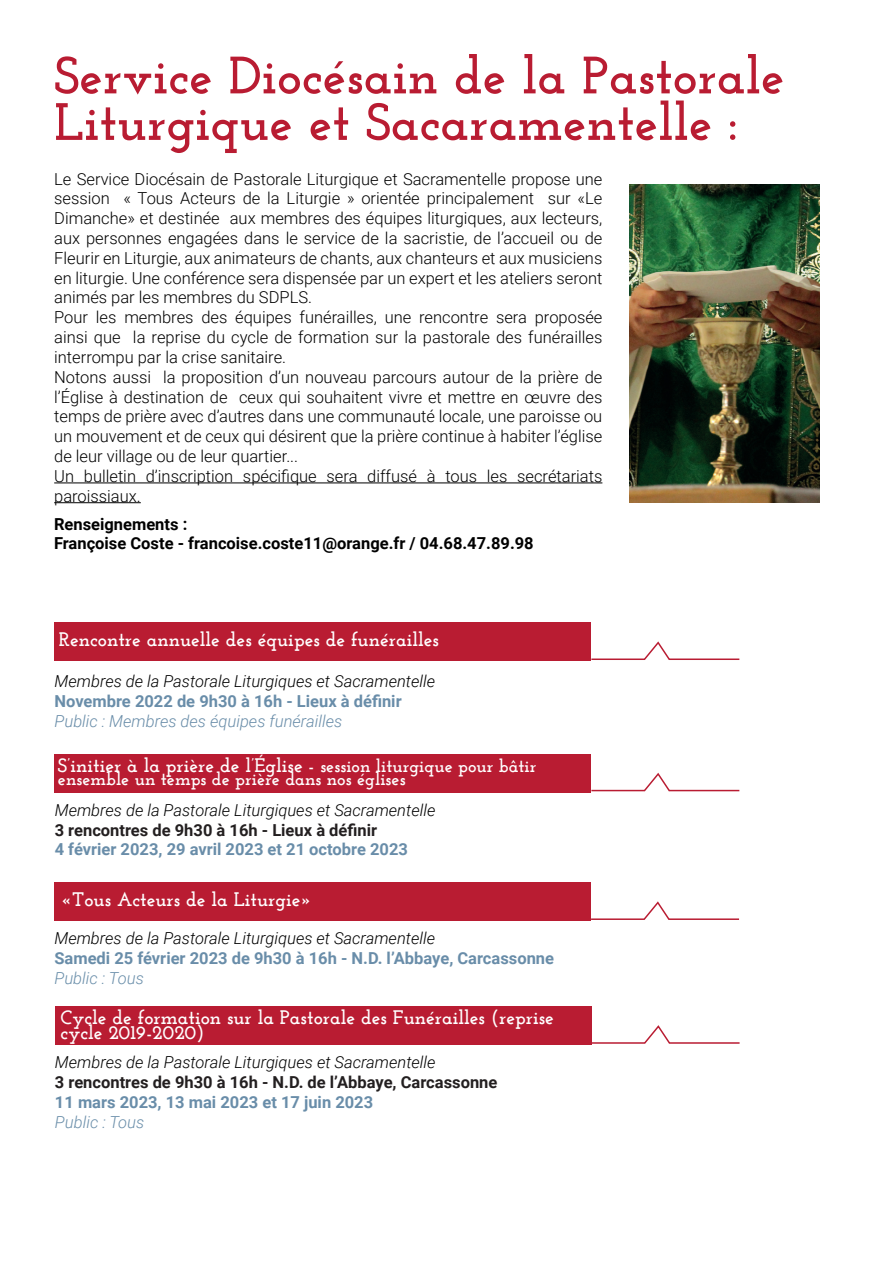
<style>
.page{position:relative;width:893px;height:1263px;background:#fff}
.page>*{position:absolute;margin:0;border:0;box-sizing:border-box;transform-origin:0 0}
.t1{font:700 52.5px/46.5px "Josefin Slab";color:#b91c32}
.t2{font:700 19.5px/15px "Josefin Slab";color:#fff}
.t3{font:700 18px "Josefin Slab";color:#fff}
.t4{font:300 16.5px/19.8px "Roboto";color:#000}
.t5{font:italic 300 16.5px "Roboto";color:#000}
.t6{font:700 16.5px "Roboto";color:#698da9}
.t7{font:700 16.5px "Roboto";color:#231f20}
.t8{font:700 16.5px/19.8px "Roboto";color:#000}
.t9{font:italic 300 16.5px "Roboto";color:#698da9}
.t10{font:italic 300 16.5px "Roboto";color:#6b8faa}
.s1{font-size:18px}
</style>
<div class="page">
<div style="left:55px;top:622px;width:536px;height:38px;background:#b91c32"></div>
<div style="left:55px;top:754px;width:536px;height:38px;background:#b91c32"></div>
<svg style="left:590px;top:641px;width:150px;height:20px"></svg>
<svg style="left:591px;top:772px;width:149px;height:20px"></svg>
<div style="left:54px;top:883px;width:537px;height:38px;background:#b91c32"></div>
<svg style="left:591px;top:901px;width:149px;height:19px"></svg>
<div style="left:55px;top:1006px;width:537px;height:39px;background:#b91c32"></div>
<svg style="left:592px;top:1025px;width:148px;height:19px"></svg>
<hr style="left:54px;top:482px;width:548px;height:1px;background:#000">
<hr style="left:54px;top:502px;width:87px;height:1px;background:#000">
<img style="left:629px;top:184px;width:190px;height:318px">
<h1 class="t1" style="left:54px;top:52px;width:732px">Service Diocésain de la Pastorale<br>Liturgique et Sacaramentelle :</h1>
<p class="t4" style="left:54px;top:168px;width:550px">Le Service Diocésain de Pastorale Liturgique et Sacramentelle propose une session « Tous Acteurs de la Liturgie » orientée principalement sur «Le Dimanche» et destinée aux membres des équipes liturgiques, aux lecteurs, aux personnes engagées dans le service de la sacristie, de l’accueil ou de Fleurir en Liturgie, aux animateurs de chants, aux chanteurs et aux musiciens en liturgie. Une conférence sera dispensée par un expert et les ateliers seront animés par les membres du SDPLS.<br>Pour les membres des équipes funérailles, une rencontre sera proposée ainsi que la reprise du cycle de formation sur la pastorale des funérailles interrompu par la crise sanitaire.<br>Notons aussi la proposition d’un nouveau parcours autour de la prière de l’Église à destination de ceux qui souhaitent vivre et mettre en œuvre des temps de prière avec d’autres dans une communauté locale, une paroisse ou un mouvement et de ceux qui désirent que la prière continue à habiter l’église de leur village ou de leur quartier...<br>Un bulletin d’inscription spécifique sera diffusé à tous les secrétariats paroissiaux.</p>
<p class="t8" style="left:54px;top:513px;width:481px">Renseignements :<br>Françoise Coste - francoise.coste11@orange.fr / 04.68.47.89.98</p>
<p class="t2" style="left:59px;top:632px;width:382px">Rencontre annuelle des équipes de funérailles</p>
<p class="t5" style="left:55px;top:670px;width:382px">Membres de la Pastorale Liturgiques et Sacramentelle</p>
<p class="t6" style="left:55px;top:689px;width:349px">Novembre 2022 de 9h30 à 16h - Lieux à définir</p>
<p class="t9" style="left:55px;top:709px;width:289px">Public : Membres des équipes funérailles</p>
<p class="t2" style="left:58px;top:758px;width:480px">S’initier à la prière de l’Église - <span class="s1">session liturgique pour bâtir</span></p>
<p class="t3" style="left:58px;top:769px;width:349px">ensemble un temps de prière dans nos églises</p>
<p class="t5" style="left:55px;top:798px;width:382px">Membres de la Pastorale Liturgiques et Sacramentelle</p>
<p class="t7" style="left:55px;top:818px;width:324px">3 rencontres de 9h30 à 16h - Lieux à définir</p>
<p class="t6" style="left:55px;top:838px;width:355px">4 février 2023, 29 avril 2023 et 21 octobre 2023</p>
<p class="t2" style="left:61px;top:892px;width:253px">«Tous Acteurs de la Liturgie»</p>
<p class="t5" style="left:54px;top:927px;width:382px">Membres de la Pastorale Liturgiques et Sacramentelle</p>
<p class="t6" style="left:54px;top:947px;width:501px">Samedi 25 février 2023 de 9h30 à 16h - N.D. l’Abbaye, Carcassonne</p>
<p class="t10" style="left:54px;top:966px;width:91px">Public : Tous</p>
<p class="t2" style="left:61px;top:1010px;width:495px">Cycle de formation sur la Pastorale des Funérailles (reprise cycle 2019-2020)</p>
<p class="t5" style="left:55px;top:1051px;width:382px">Membres de la Pastorale Liturgiques et Sacramentelle</p>
<p class="t7" style="left:55px;top:1070px;width:444px">3 rencontres de 9h30 à 16h - N.D. de l’Abbaye, Carcassonne</p>
<p class="t6" style="left:55px;top:1090px;width:320px">11 mars 2023, 13 mai 2023 et 17 juin 2023</p>
<p class="t10" style="left:55px;top:1110px;width:91px">Public : Tous</p>
</div>
